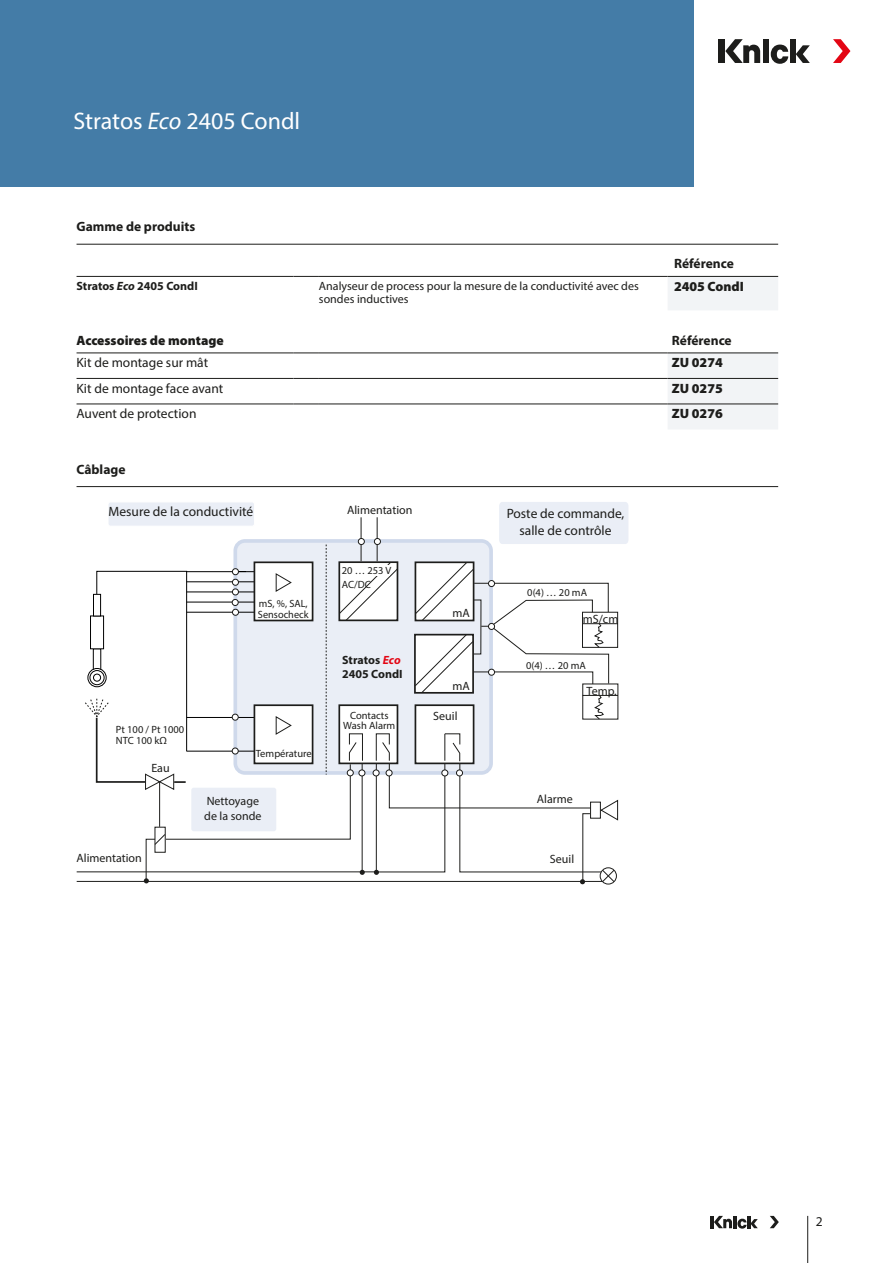
<style>
.page{position:relative;width:893px;height:1263px;background:#fff}
.page>*{position:absolute;margin:0;border:0;box-sizing:border-box;transform-origin:0 0}
.Produktgruppe{font:24px "Myriad Pro";color:#fff}
.Tabelle{font:13.5px "Myriad Pro";color:#1d1d1b}
.Beschriftungen{font:13.5px/16.5px "Myriad Pro";color:#1d1d1b;text-align:center}
.Zwischenüberschrift{font:900 13.5px "Myriad Pro";color:#1d1d1b}
.Tabelle_Headline{font:700 13.5px "Myriad Pro";color:#1d1d1b}
.Zwischenüberschrift-2{font:700 13.5px "Myriad Pro";color:#1d1d1b}
.Beschriftungen-2{font:12px/14.2px "Myriad Pro";color:#1d1d1b}
.Tabelle-2{font:12px/13.5px "Myriad Pro";color:#1d1d1b}
.Tabelle-3{font:700 12px/14.4px "Myriad Pro";color:#1d1d1b}
.Beschriftungen-3{font:10.5px/14.2px "Myriad Pro";color:#1d1d1b}
.s1{font-style:italic}
.s2{font-style:italic;color:#e30614}
</style>
<div class="page">
<div style="left:0;top:0;width:693px;height:187px;background:#447ca7"></div>
<div style="left:719px;top:39px;width:6px;height:24px;background:#1d1d1b"></div>
<div style="left:790px;top:39px;width:6px;height:24px;background:#1d1d1b"></div>
<svg style="left:796px;top:45px;width:14px;height:18px"></svg>
<svg style="left:833px;top:39px;width:17px;height:24px"></svg>
<svg style="left:725px;top:39px;width:63px;height:25px"></svg>
<hr style="left:807px;top:1216px;width:1px;height:47px;background:#1d1d1b">
<hr style="left:710px;top:1216px;width:4px;height:12px;background:#1d1d1b">
<svg style="left:770px;top:1216px;width:9px;height:12px"></svg>
<svg style="left:714px;top:1216px;width:44px;height:12px"></svg>
<hr style="left:77px;top:881px;width:526px;height:1px;background:#1d1d1b">
<hr style="left:77px;top:871px;width:299px;height:1px;background:#1d1d1b">
<svg style="left:84px;top:502px;width:544px;height:382px"></svg>
<div style="left:232px;top:599px;width:7px;height:7px;border:1px solid #1d1d1b;border-radius:50%"></div>
<div style="left:232px;top:609px;width:7px;height:6px;background:#fff;border-radius:50%"></div>
<div style="left:232px;top:609px;width:7px;height:7px;border:1px solid #1d1d1b;border-radius:50%"></div>
<div style="left:232px;top:714px;width:7px;height:6px;border:1px solid #1d1d1b;border-radius:50%"></div>
<div style="left:232px;top:748px;width:7px;height:6px;border:1px solid #1d1d1b;border-radius:50%"></div>
<hr style="left:77px;top:486px;width:701px;height:1px;background:#1d1d1b">
<svg style="left:668px;top:277px;width:110px;height:152px"></svg>
<hr style="left:77px;top:276px;width:216px;height:1px;background:#1d1d1b">
<svg style="left:293px;top:276px;width:26px;height:1px"></svg>
<hr style="left:319px;top:276px;width:349px;height:1px;background:#1d1d1b">
<hr style="left:668px;top:276px;width:110px;height:1px;background:#1d1d1b">
<hr style="left:77px;top:353px;width:216px;height:1px;background:#1d1d1b">
<svg style="left:293px;top:353px;width:26px;height:1px"></svg>
<hr style="left:319px;top:353px;width:349px;height:1px;background:#1d1d1b">
<hr style="left:668px;top:353px;width:110px;height:1px;background:#1d1d1b">
<hr style="left:77px;top:378px;width:216px;height:1px;background:#1d1d1b">
<svg style="left:293px;top:378px;width:26px;height:1px"></svg>
<hr style="left:319px;top:378px;width:349px;height:1px;background:#1d1d1b">
<hr style="left:668px;top:378px;width:110px;height:1px;background:#1d1d1b">
<hr style="left:77px;top:404px;width:216px;height:1px;background:#1d1d1b">
<svg style="left:293px;top:404px;width:26px;height:1px"></svg>
<hr style="left:319px;top:404px;width:349px;height:1px;background:#1d1d1b">
<hr style="left:668px;top:404px;width:110px;height:1px;background:#1d1d1b">
<hr style="left:77px;top:244px;width:701px;height:1px;background:#1d1d1b">
<p class="Produktgruppe" style="left:73px;top:107px;width:228px">Stratos <span class="s1">Eco</span> 2405 Condl</p>
<p class="Tabelle_Headline" style="left:77px;top:218px;width:120px">Gamme de produits</p>
<p class="Zwischenüberschrift-2" style="left:674px;top:255px;width:61px">Référence</p>
<p class="Tabelle-3" style="left:77px;top:278px;width:123px">Stratos <span class="s1">Eco</span> 2405 CondI</p>
<p class="Tabelle-2" style="left:319px;top:279px;width:321px">Analyseur de process pour la mesure de la conductivité avec des sondes inductives</p>
<p class="Zwischenüberschrift" style="left:674px;top:277px;width:71px">2405 CondI</p>
<p class="Zwischenüberschrift" style="left:77px;top:331px;width:149px">Accessoires de montage</p>
<p class="Zwischenüberschrift-2" style="left:672px;top:331px;width:61px">Référence</p>
<p class="Tabelle" style="left:77px;top:354px;width:133px">Kit de montage sur mât</p>
<p class="Zwischenüberschrift" style="left:672px;top:354px;width:52px">ZU 0274</p>
<p class="Tabelle" style="left:77px;top:380px;width:148px">Kit de montage face avant</p>
<p class="Zwischenüberschrift" style="left:672px;top:379px;width:52px">ZU 0275</p>
<p class="Tabelle" style="left:77px;top:405px;width:121px">Auvent de protection</p>
<p class="Zwischenüberschrift" style="left:672px;top:405px;width:52px">ZU 0276</p>
<p class="Tabelle_Headline" style="left:77px;top:460px;width:50px">Câblage</p>
<p class="Beschriftungen" style="left:109px;top:503px;width:146px">Mesure de la conductivité</p>
<p class="Beschriftungen-3" style="left:258px;top:598px;width:52px;line-height:10.5px">mS, %, SAL,<br>Sensocheck</p>
<p class="Beschriftungen-3" style="left:116px;top:724px;width:70px;line-height:11.2px">Pt 100 / Pt 1000<br>NTC 100 kΩ</p>
<p class="Beschriftungen-2" style="left:151px;top:761px;width:20px">Eau</p>
<p class="Beschriftungen-2" style="left:77px;top:850px;width:67px">Alimentation</p>
<p class="Beschriftungen-3" style="left:256px;top:746px;width:57px">Température</p>
<p class="Beschriftungen-2" style="left:204px;top:794px;width:59px">Nettoyage de la sonde</p>
<p class="Beschriftungen-2" style="left:347px;top:503px;width:67px">Alimentation</p>
<p class="Beschriftungen-3" style="left:342px;top:563px;width:51px">20 … 253 V<br>AC/DC</p>
<p class="Tabelle-3" style="left:342px;top:652px;width:62px">Stratos <span class="s2">Eco<br></span>2405 CondI</p>
<p class="Beschriftungen-3" style="left:350px;top:708px;width:40px">Contacts</p>
<p class="Beschriftungen-3" style="left:343px;top:718px;width:53px">Wash Alarm</p>
<p class="Beschriftungen-2" style="left:452px;top:606px;width:19px">mA</p>
<p class="Beschriftungen-2" style="left:452px;top:679px;width:19px">mA</p>
<p class="Beschriftungen-2" style="left:433px;top:709px;width:26px">Seuil</p>
<p class="Beschriftungen" style="left:507px;top:505px;width:119px">Poste de commande, salle de contrôle</p>
<p class="Beschriftungen-3" style="left:527px;top:586px;width:61px">0(4) … 20 mA</p>
<p class="Beschriftungen-2" style="left:583px;top:612px;width:37px">mS/cm</p>
<p class="Beschriftungen-3" style="left:526px;top:658px;width:61px">0(4) … 20 mA</p>
<p class="Beschriftungen-2" style="left:587px;top:684px;width:32px">Temp.</p>
<p class="Beschriftungen-2" style="left:537px;top:792px;width:37px">Alarme</p>
<p class="Beschriftungen-2" style="left:550px;top:852px;width:26px">Seuil</p>
<p class="Beschriftungen" style="left:816px;top:1213px;width:8px">2</p>
</div>
